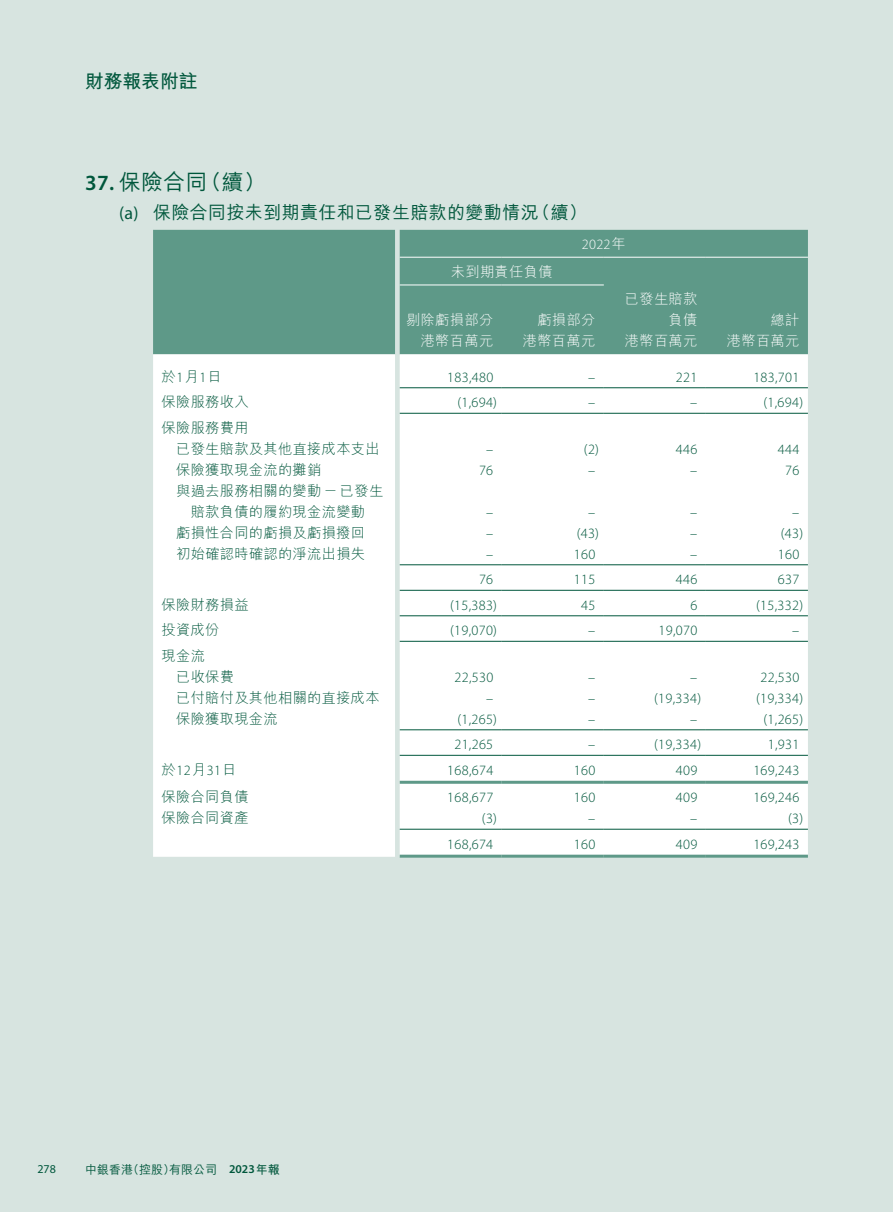
<style>
.page{position:relative;width:893px;height:1212px;background:#fff}
.page>*{position:absolute;margin:0;border:0;box-sizing:border-box;transform-origin:0 0}
.t1{font:500 21.75px "M Hei HK";color:#00573c}
.t2{font:700 18.75px "M Hei HK";color:#00573c}
.t3{font:500 18px "M Hei HK";letter-spacing:.02em;color:#00573c}
.t4{font:300 14.25px "Myriad Pro";letter-spacing:.02em;color:#00573c}
.t5{font:300 14.25px/21px "M Hei HK";letter-spacing:.02em;color:#00573c}
.t6{font:300 14.25px/21px "M Hei HK";letter-spacing:.02em;color:#fff;text-align:right}
.t7{font:300 14.25px "Myriad Pro";color:#fff}
.t8{font:500 12px "M Hei HK";color:#00573c}
.t9{font:12px "Myriad Pro";color:#00573c}
.s1{font-family:"Myriad Pro";font-weight:600}
.s2{font-family:"Myriad Pro";font-weight:400}
.s3{font-family:"M Hei HK"}
.s4{font-family:"Myriad Pro"}
.s5{font-weight:700}
</style>
<div class="page">
<div style="left:0;top:0;width:892px;height:1212px;background:#d7e4e0"></div>
<div style="left:153px;top:230px;width:655px;height:124px;background:#5e9988"></div>
<div style="left:153px;top:355px;width:242px;height:502px;background:#fff"></div>
<div style="left:400px;top:355px;width:408px;height:500px;background:#fff"></div>
<hr style="left:604px;top:257px;width:102px;height:1px;background:#fff">
<hr style="left:706px;top:257px;width:102px;height:1px;background:#fff">
<hr style="left:400px;top:257px;width:102px;height:1px;background:#fff">
<hr style="left:502px;top:257px;width:102px;height:1px;background:#fff">
<hr style="left:400px;top:285px;width:102px;height:1px;background:#fff">
<hr style="left:502px;top:285px;width:102px;height:1px;background:#fff">
<hr style="left:400px;top:387px;width:102px;height:1px;background:#00573c">
<hr style="left:502px;top:387px;width:102px;height:1px;background:#00573c">
<hr style="left:604px;top:387px;width:102px;height:1px;background:#00573c">
<hr style="left:706px;top:387px;width:102px;height:1px;background:#00573c">
<hr style="left:400px;top:413px;width:102px;height:1px;background:#00573c">
<hr style="left:502px;top:413px;width:102px;height:1px;background:#00573c">
<hr style="left:604px;top:413px;width:102px;height:1px;background:#00573c">
<hr style="left:706px;top:413px;width:102px;height:1px;background:#00573c">
<hr style="left:400px;top:564px;width:102px;height:1px;background:#00573c">
<hr style="left:502px;top:564px;width:102px;height:1px;background:#00573c">
<hr style="left:604px;top:564px;width:102px;height:1px;background:#00573c">
<hr style="left:706px;top:564px;width:102px;height:1px;background:#00573c">
<hr style="left:400px;top:590px;width:102px;height:1px;background:#00573c">
<hr style="left:502px;top:590px;width:102px;height:1px;background:#00573c">
<hr style="left:604px;top:590px;width:102px;height:1px;background:#00573c">
<hr style="left:706px;top:590px;width:102px;height:1px;background:#00573c">
<hr style="left:400px;top:615px;width:102px;height:1px;background:#00573c">
<hr style="left:502px;top:615px;width:102px;height:1px;background:#00573c">
<hr style="left:604px;top:615px;width:102px;height:1px;background:#00573c">
<hr style="left:706px;top:615px;width:102px;height:1px;background:#00573c">
<hr style="left:400px;top:641px;width:102px;height:1px;background:#00573c">
<hr style="left:502px;top:641px;width:102px;height:1px;background:#00573c">
<hr style="left:604px;top:641px;width:102px;height:1px;background:#00573c">
<hr style="left:706px;top:641px;width:102px;height:1px;background:#00573c">
<hr style="left:400px;top:729px;width:102px;height:1px;background:#00573c">
<hr style="left:502px;top:729px;width:102px;height:1px;background:#00573c">
<hr style="left:604px;top:729px;width:102px;height:1px;background:#00573c">
<hr style="left:706px;top:729px;width:102px;height:1px;background:#00573c">
<hr style="left:400px;top:755px;width:102px;height:1px;background:#00573c">
<hr style="left:502px;top:755px;width:102px;height:1px;background:#00573c">
<hr style="left:604px;top:755px;width:102px;height:1px;background:#00573c">
<hr style="left:706px;top:755px;width:102px;height:1px;background:#00573c">
<hr style="left:400px;top:781px;width:102px;height:3px;background:#5e9988">
<hr style="left:502px;top:781px;width:102px;height:3px;background:#5e9988">
<hr style="left:604px;top:781px;width:102px;height:3px;background:#5e9988">
<hr style="left:706px;top:781px;width:102px;height:3px;background:#5e9988">
<hr style="left:400px;top:829px;width:102px;height:1px;background:#00573c">
<hr style="left:502px;top:829px;width:102px;height:1px;background:#00573c">
<hr style="left:604px;top:829px;width:102px;height:1px;background:#00573c">
<hr style="left:706px;top:829px;width:102px;height:1px;background:#00573c">
<hr style="left:400px;top:855px;width:102px;height:3px;background:#5e9988">
<hr style="left:502px;top:855px;width:102px;height:3px;background:#5e9988">
<hr style="left:604px;top:855px;width:102px;height:3px;background:#5e9988">
<hr style="left:706px;top:855px;width:102px;height:3px;background:#5e9988">
<h2 class="t2" style="left:85px;top:67px;width:114px">財務報表附註</h2>
<h1 class="t1" style="left:85px;top:166px;width:182px"><span class="s1">37.</span> 保險合同（續）</h1>
<p class="t3" style="left:119px;top:199px;width:469px"><span class="s2">(a)</span> 保險合同按未到期責任和已發生賠款的變動情況（續）</p>
<p class="t7" style="left:582px;top:236px;width:46px">2022<span class="s3">年</span></p>
<p class="t6" style="left:451px;top:261px;width:103px">未到期責任負債</p>
<p class="t6" style="left:406px;top:309px;width:89px">剔除虧損部分</p>
<p class="t6" style="left:537px;top:309px;width:59px">虧損部分</p>
<p class="t6" style="left:625px;top:288px;width:74px">已發生賠款負債</p>
<p class="t6" style="left:771px;top:309px;width:30px">總計</p>
<p class="t6" style="left:421px;top:330px;width:74px">港幣百萬元</p>
<p class="t6" style="left:523px;top:330px;width:74px">港幣百萬元</p>
<p class="t6" style="left:625px;top:330px;width:74px">港幣百萬元</p>
<p class="t6" style="left:727px;top:330px;width:74px">港幣百萬元</p>
<p class="t5" style="left:162px;top:366px;width:62px">於<span class="s4">1</span>月<span class="s4">1</span>日</p>
<p class="t4" style="left:447px;top:369px;width:48px">183,480</p>
<p class="t4" style="left:588px;top:369px;width:9px">–</p>
<p class="t4" style="left:676px;top:369px;width:23px">221</p>
<p class="t4" style="left:753px;top:369px;width:48px">183,701</p>
<p class="t5" style="left:162px;top:391px;width:89px">保險服務收入</p>
<p class="t4" style="left:457px;top:395px;width:41px">(1,694)</p>
<p class="t4" style="left:588px;top:395px;width:9px">–</p>
<p class="t4" style="left:690px;top:395px;width:9px">–</p>
<p class="t4" style="left:763px;top:395px;width:41px">(1,694)</p>
<p class="t5" style="left:176px;top:417px;width:205px;text-indent:-15px">保險服務費用<br>已發生賠款及其他直接成本支出</p>
<p class="t4" style="left:486px;top:441px;width:9px">–</p>
<p class="t4" style="left:584px;top:441px;width:17px">(2)</p>
<p class="t4" style="left:676px;top:441px;width:23px">446</p>
<p class="t4" style="left:778px;top:441px;width:23px">444</p>
<p class="t5" style="left:176px;top:459px;width:147px">保險獲取現金流的攤銷</p>
<p class="t4" style="left:479px;top:462px;width:16px">76</p>
<p class="t4" style="left:588px;top:462px;width:9px">–</p>
<p class="t4" style="left:690px;top:462px;width:9px">–</p>
<p class="t4" style="left:785px;top:462px;width:16px">76</p>
<p class="t5" style="left:176px;top:480px;width:209px;text-align:center">與過去服務相關的變動－已發生賠款負債的履約現金流變動</p>
<p class="t4" style="left:486px;top:504px;width:9px">–</p>
<p class="t4" style="left:588px;top:504px;width:9px">–</p>
<p class="t4" style="left:690px;top:504px;width:9px">–</p>
<p class="t4" style="left:792px;top:504px;width:9px">–</p>
<p class="t5" style="left:176px;top:522px;width:191px">虧損性合同的虧損及虧損撥回</p>
<p class="t4" style="left:486px;top:525px;width:9px">–</p>
<p class="t4" style="left:577px;top:525px;width:24px">(43)</p>
<p class="t4" style="left:690px;top:525px;width:9px">–</p>
<p class="t4" style="left:781px;top:525px;width:24px">(43)</p>
<p class="t5" style="left:176px;top:543px;width:191px">初始確認時確認的淨流出損失</p>
<p class="t4" style="left:486px;top:546px;width:9px">–</p>
<p class="t4" style="left:574px;top:546px;width:23px">160</p>
<p class="t4" style="left:690px;top:546px;width:9px">–</p>
<p class="t4" style="left:778px;top:546px;width:23px">160</p>
<p class="t4" style="left:479px;top:572px;width:16px">76</p>
<p class="t4" style="left:574px;top:572px;width:23px">115</p>
<p class="t4" style="left:676px;top:572px;width:23px">446</p>
<p class="t4" style="left:778px;top:572px;width:23px">637</p>
<p class="t5" style="left:162px;top:594px;width:89px">保險財務損益</p>
<p class="t4" style="left:450px;top:597px;width:48px">(15,383)</p>
<p class="t4" style="left:581px;top:597px;width:16px">45</p>
<p class="t4" style="left:690px;top:597px;width:8px">6</p>
<p class="t4" style="left:756px;top:597px;width:48px">(15,332)</p>
<p class="t5" style="left:162px;top:619px;width:59px">投資成份</p>
<p class="t4" style="left:450px;top:622px;width:48px">(19,070)</p>
<p class="t4" style="left:588px;top:622px;width:9px">–</p>
<p class="t4" style="left:659px;top:622px;width:40px">19,070</p>
<p class="t4" style="left:792px;top:622px;width:9px">–</p>
<p class="t5" style="left:176px;top:645px;width:59px;text-indent:-15px">現金流<br>已收保費</p>
<p class="t4" style="left:454px;top:669px;width:40px">22,530</p>
<p class="t4" style="left:588px;top:669px;width:9px">–</p>
<p class="t4" style="left:690px;top:669px;width:9px">–</p>
<p class="t4" style="left:761px;top:669px;width:40px">22,530</p>
<p class="t5" style="left:176px;top:687px;width:205px">已付賠付及其他相關的直接成本</p>
<p class="t4" style="left:486px;top:690px;width:9px">–</p>
<p class="t4" style="left:588px;top:690px;width:9px">–</p>
<p class="t4" style="left:654px;top:690px;width:48px">(19,334)</p>
<p class="t4" style="left:756px;top:690px;width:48px">(19,334)</p>
<p class="t5" style="left:176px;top:708px;width:103px">保險獲取現金流</p>
<p class="t4" style="left:457px;top:711px;width:41px">(1,265)</p>
<p class="t4" style="left:588px;top:711px;width:9px">–</p>
<p class="t4" style="left:690px;top:711px;width:9px">–</p>
<p class="t4" style="left:763px;top:711px;width:41px">(1,265)</p>
<p class="t4" style="left:454px;top:736px;width:40px">21,265</p>
<p class="t4" style="left:588px;top:736px;width:9px">–</p>
<p class="t4" style="left:654px;top:736px;width:48px">(19,334)</p>
<p class="t4" style="left:768px;top:736px;width:33px">1,931</p>
<p class="t4" style="left:162px;top:762px;width:76px"><span class="s3">於</span>12<span class="s3">月</span>31<span class="s3">日</span></p>
<p class="t4" style="left:447px;top:762px;width:48px">168,674</p>
<p class="t4" style="left:574px;top:762px;width:23px">160</p>
<p class="t4" style="left:676px;top:762px;width:23px">409</p>
<p class="t4" style="left:753px;top:762px;width:48px">169,243</p>
<p class="t5" style="left:162px;top:786px;width:89px">保險合同負債</p>
<p class="t4" style="left:447px;top:789px;width:48px">168,677</p>
<p class="t4" style="left:574px;top:789px;width:23px">160</p>
<p class="t4" style="left:676px;top:789px;width:23px">409</p>
<p class="t4" style="left:753px;top:789px;width:48px">169,246</p>
<p class="t5" style="left:162px;top:807px;width:89px">保險合同資產</p>
<p class="t4" style="left:482px;top:810px;width:17px">(3)</p>
<p class="t4" style="left:588px;top:810px;width:9px">–</p>
<p class="t4" style="left:690px;top:810px;width:9px">–</p>
<p class="t4" style="left:788px;top:810px;width:17px">(3)</p>
<p class="t4" style="left:447px;top:836px;width:48px">168,674</p>
<p class="t4" style="left:574px;top:836px;width:23px">160</p>
<p class="t4" style="left:676px;top:836px;width:23px">409</p>
<p class="t4" style="left:753px;top:836px;width:48px">169,243</p>
<p class="t9" style="left:37px;top:1161px;width:20px">278</p>
<p class="t8" style="left:85px;top:1160px;width:196px">中銀香港（控股）有限公司 <span class="s1">2023</span><span class="s5">年報</span></p>
</div>
